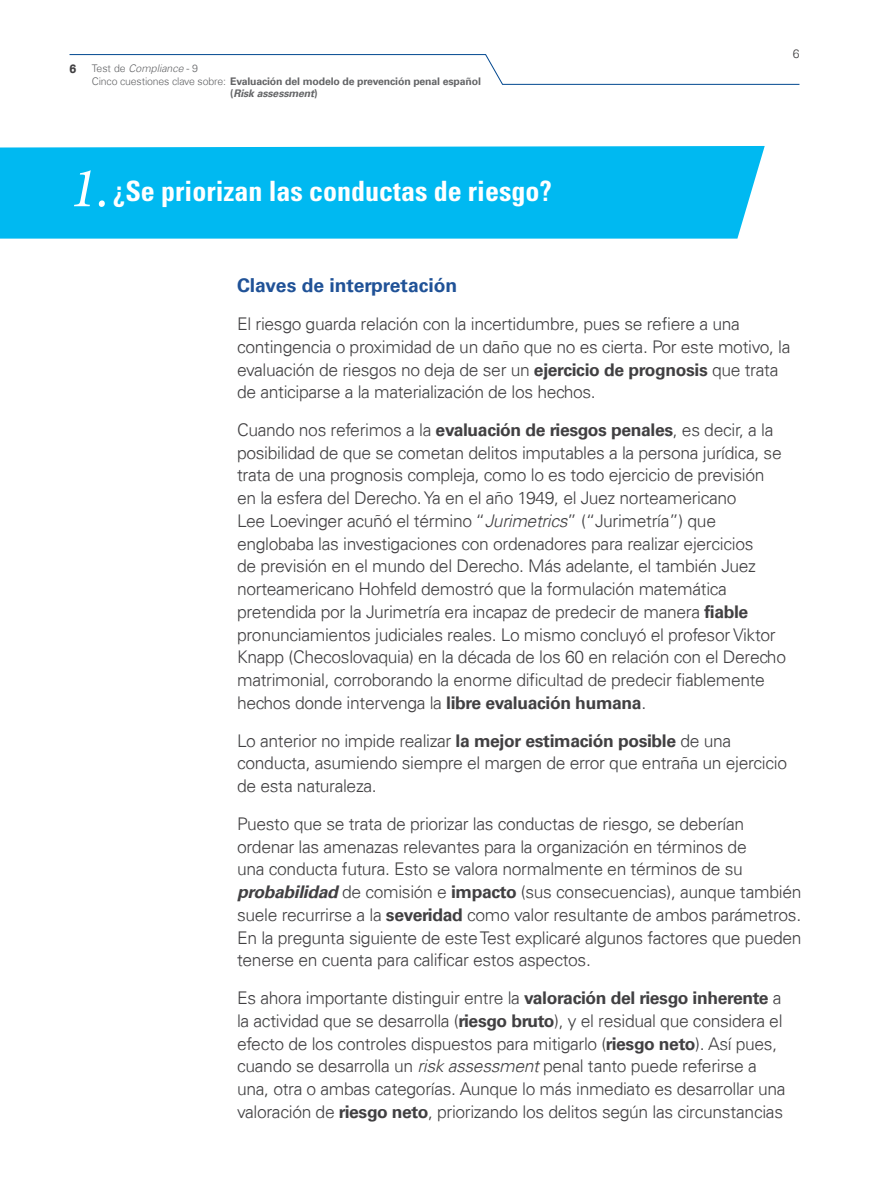
<style>
.page{position:relative;width:869px;height:1191px;background:#fff}
.page>*{position:absolute;margin:0;border:0;box-sizing:border-box;transform-origin:0 0}
.t1{font:700 condensed 28px "Univers LT Std";color:#fff}
.t2{font:700 19.25px "Univers 65";color:#205297}
.t3{font:300 17.5px/22.8px "Univers 45";letter-spacing:-.02em;color:#414042}
.t4{font:700 12.25px "Universfor KPMG";color:#414042}
.t5{font:300 12.25px "Universfor KPMG";color:#414042}
.t6{font:700 10.5px "Universfor KPMG";letter-spacing:-.015em;color:#636466}
.t7{font:italic 300 10.5px "Universfor KPMG";color:#636466}
.t8{font:italic 700 10.5px "Universfor KPMG";letter-spacing:-.015em;color:#636466}
.s1{font-style:normal}
.s2{font-weight:300}
.s3{font-family:"Minion Pro";font-weight:400;font-style:italic;font-stretch:normal;font-size:56.7px}
.s4{font-family:"Univers 65";font-weight:700}
.s5{font-style:italic}
.s6{font-family:"Univers 65";font-weight:700;font-style:italic}
</style>
<div class="page">
<svg style="left:69px;top:54px;width:731px;height:31px"></svg>
<div style="left:0;top:146px;width:764px;height:93px;background:#00b9f1"></div>
<p class="t4" style="left:69px;top:62px;width:8px">6</p>
<p class="t7" style="left:92px;top:62px;width:108px"><span class="s1">Test de</span> Compliance <span class="s1">- 9</span></p>
<p class="t6" style="left:92px;top:75px;width:390px"><span class="s2">Cinco cuestiones clave sobre:</span> Evaluación del modelo de prevención penal español</p>
<p class="t8" style="left:230px;top:87px;width:89px"><span class="s1">(</span>Risk assessment<span class="s1">)</span></p>
<h1 class="t1" style="left:69px;top:174px;width:483px"><span class="s3">1.</span>¿Se priorizan las conductas de riesgo?</h1>
<p class="t5" style="left:792px;top:46px;width:8px">6</p>
<p class="t2" style="left:237px;top:274px;width:222px">Claves de interpretación</p>
<p class="t3" style="left:237px;top:312px;width:554px">El riesgo guarda relación con la incertidumbre, pues se refiere a una contingencia o proximidad de un daño que no es cierta. Por este motivo, la evaluación de riesgos no deja de ser un <span class="s4">ejercicio de prognosis</span> que trata de anticiparse a la materialización de los hechos.</p>
<p class="t3" style="left:237px;top:418px;width:550px">Cuando nos referimos a la <span class="s4">evaluación de riesgos penales</span>, es decir, a la posibilidad de que se cometan delitos imputables a la persona jurídica, se trata de una prognosis compleja, como lo es todo ejercicio de previsión en la esfera del Derecho. Ya en el año 1949, el Juez norteamericano<br>Lee Loevinger acuñó el término “<span class="s5">Jurimetrics</span>” (“Jurimetría”) que englobaba las investigaciones con ordenadores para realizar ejercicios<br>de previsión en el mundo del Derecho. Más adelante, el también Juez norteamericano Hohfeld demostró que la formulación matemática pretendida por la Jurimetría era incapaz de predecir de manera <span class="s4">fiable </span>pronunciamientos judiciales reales. Lo mismo concluyó el profesor Viktor Knapp (Checoslovaquia) en la década de los 60 en relación con el Derecho matrimonial, corroborando la enorme dificultad de predecir fiablemente hechos donde intervenga la <span class="s4">libre evaluación humana</span>.</p>
<p class="t3" style="left:237px;top:729px;width:551px">Lo anterior no impide realizar <span class="s4">la mejor estimación posible</span> de una conducta, asumiendo siempre el margen de error que entraña un ejercicio de esta naturaleza.</p>
<p class="t3" style="left:237px;top:812px;width:565px">Puesto que se trata de priorizar las conductas de riesgo, se deberían ordenar las amenazas relevantes para la organización en términos de<br>una conducta futura. Esto se valora normalmente en términos de su <span class="s6">probabilidad</span> de comisión e <span class="s4">impacto</span> (sus consecuencias), aunque también suele recurrirse a la <span class="s4">severidad</span> como valor resultante de ambos parámetros.<br>En la pregunta siguiente de este Test explicaré algunos factores que pueden tenerse en cuenta para calificar estos aspectos.</p>
<p class="t3" style="left:237px;top:986px;width:549px">Es ahora importante distinguir entre la <span class="s4">valoración del riesgo inherente</span> a la actividad que se desarrolla (<span class="s4">riesgo bruto</span>), y el residual que considera el efecto de los controles dispuestos para mitigarlo (<span class="s4">riesgo neto</span>). Así pues, cuando se desarrolla un <span class="s5">risk assessment</span> penal tanto puede referirse a una, otra o ambas categorías. Aunque lo más inmediato es desarrollar una valoración de <span class="s4">riesgo neto</span>, priorizando los delitos según las circunstancias</p>
</div>
